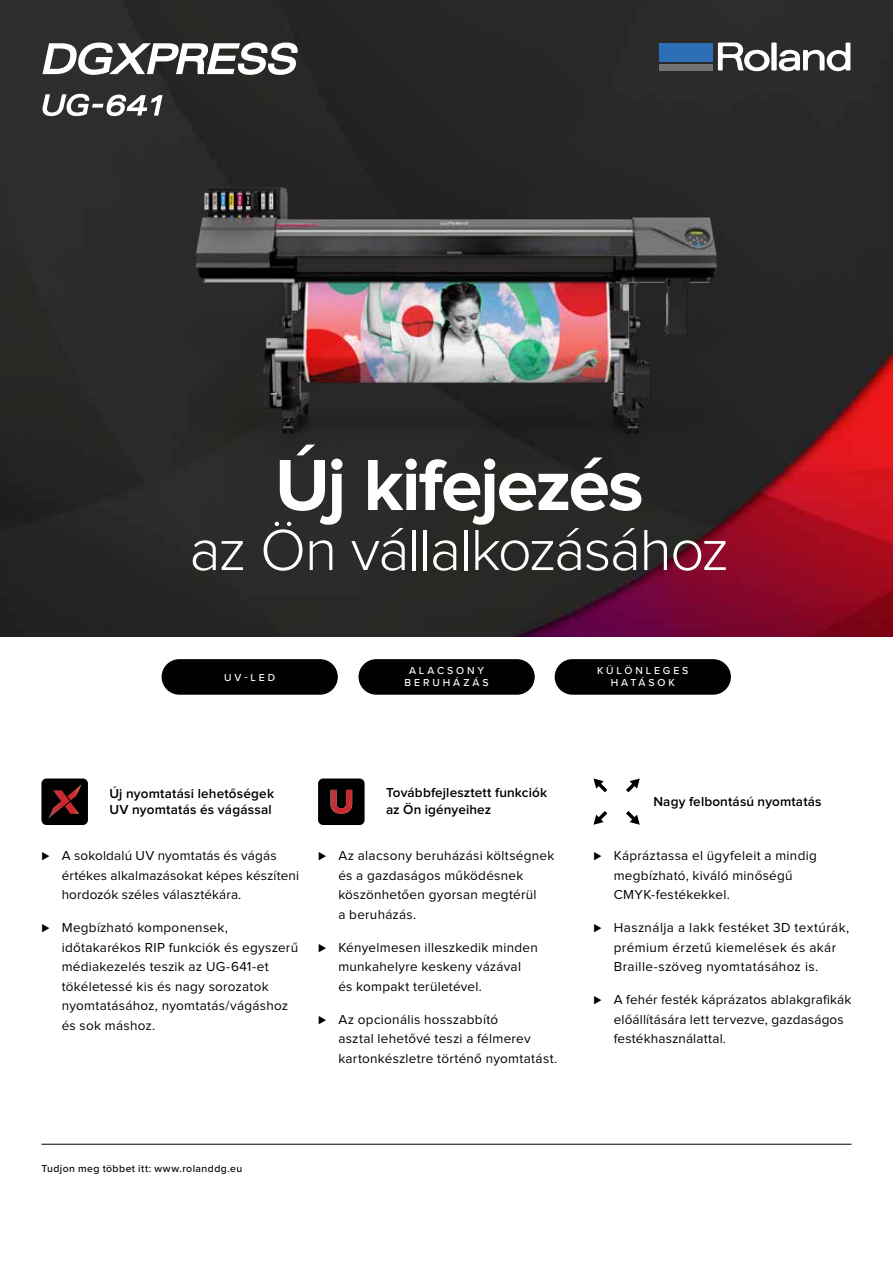
<style>
.page{position:relative;width:893px;height:1263px;background:#fff}
.page>*{position:absolute;margin:0;border:0;box-sizing:border-box;transform-origin:0 0}
.t1{font:700 75px "Proxima Nova";letter-spacing:-.03em;color:#fff}
.t2{font:300 60px "Proxima Nova";letter-spacing:-.03em;color:#fff}
.t3{font:13.5px/19.5px "Proxima Nova";letter-spacing:.02em;color:#000}
.t4{font:600 13.5px/16.2px "Proxima Nova";letter-spacing:.01em;color:#000}
.t5{font:500 10.5px/12px "Proxima Nova";letter-spacing:.28em;color:#fff;text-align:center}
.t6{font:500 10.5px "Proxima Nova";letter-spacing:.04em;color:#000}
</style>
<div class="page">
<img style="left:0;top:0;width:893px;height:637px">
<img style="left:156px;top:60px;width:601px;height:451px">
<div style="left:771px;top:43px;width:6px;height:27px;background:#fff"></div>
<svg style="left:779px;top:43px;width:71px;height:32px"></svg>
<svg style="left:718px;top:43px;width:52px;height:28px"></svg>
<div style="left:659px;top:64px;width:54px;height:6px;background:#707372"></div>
<div style="left:659px;top:43px;width:54px;height:19px;background:#2d6fb7"></div>
<div style="left:162px;top:659px;width:176px;height:36px;background:#000101;border-radius:18px"></div>
<div style="left:358px;top:659px;width:177px;height:36px;background:#000101;border-radius:18px"></div>
<div style="left:555px;top:659px;width:176px;height:36px;background:#000101;border-radius:18px"></div>
<div style="left:41px;top:778px;width:47px;height:47px;background:#000;border-radius:5px"></div>
<div style="left:318px;top:778px;width:47px;height:47px;background:#000;border-radius:5px"></div>
<svg style="left:593px;top:778px;width:47px;height:47px"></svg>
<hr style="left:41px;top:1144px;width:810px;height:1px;background:#000101">
<svg style="left:330px;top:790px;width:22px;height:24px"></svg>
<svg style="left:43px;top:43px;width:255px;height:32px"></svg>
<svg style="left:42px;top:94px;width:121px;height:22px"></svg>
<svg style="left:48px;top:784px;width:34px;height:35px"></svg>
<h1 class="t1" style="left:275px;top:451px;width:370px">Új kifejezés</h1>
<h2 class="t2" style="left:189px;top:523px;width:541px">az Ön vállalkozásához</h2>
<p class="t5" style="left:224px;top:671px;width:52px">UV-LED</p>
<p class="t5" style="left:405px;top:664px;width:86px">ALACSONY<br>BERUHÁZÁS</p>
<p class="t5" style="left:597px;top:664px;width:93px">KÜLÖNLEGES<br>HATÁSOK</p>
<p class="t4" style="left:109px;top:785px;width:166px">Új nyomtatási lehetőségek<br>UV nyomtatás és vágással</p>
<p class="t3" style="left:62px;top:847px;width:239px;text-indent:-20px">⊲ A sokoldalú UV nyomtatás és vágás értékes alkalmazásokat képes készíteni hordozók széles választékára.</p>
<p class="t3" style="left:62px;top:919px;width:238px;text-indent:-20px">⊲ Megbízható komponensek, időtakarékos RIP funkciók és egyszerű médiakezelés teszik az UG-641-et tökéletessé kis és nagy sorozatok nyomtatásához, nyomtatás/vágáshoz és sok máshoz.</p>
<p class="t4" style="left:386px;top:785px;width:163px">Továbbfejlesztett funkciók az Ön igényeihez</p>
<p class="t3" style="left:338px;top:847px;width:218px;text-indent:-20px">⊲ Az alacsony beruházási költségnek és a gazdaságos működésnek köszönhetően gyorsan megtérül<br>a beruházás.</p>
<p class="t3" style="left:338px;top:938px;width:201px;text-indent:-20px">⊲ Kényelmesen illeszkedik minden munkahelyre keskeny vázával és kompakt területével.</p>
<p class="t3" style="left:338px;top:1010px;width:220px;text-indent:-20px">⊲ Az opcionális hosszabbító<br>asztal lehetővé teszi a félmerev kartonkészletre történő nyomtatást.</p>
<p class="t4" style="left:653px;top:794px;width:170px">Nagy felbontású nyomtatás</p>
<p class="t3" style="left:614px;top:847px;width:205px;text-indent:-20px">⊲ Kápráztassa el ügyfeleit a mindig megbízható, kiváló minőségű<br>CMYK-festékekkel.</p>
<p class="t3" style="left:614px;top:919px;width:237px;text-indent:-20px">⊲ Használja a lakk festéket 3D textúrák, prémium érzetű kiemelések és akár<br>Braille-szöveg nyomtatásához is.</p>
<p class="t3" style="left:614px;top:991px;width:239px;text-indent:-20px">⊲ A fehér festék káprázatos ablakgrafikák előállítására lett tervezve, gazdaságos festékhasználattal.</p>
<p class="t6" style="left:41px;top:1161px;width:202px">Tudjon meg többet itt: www.rolanddg.eu</p>
</div>
